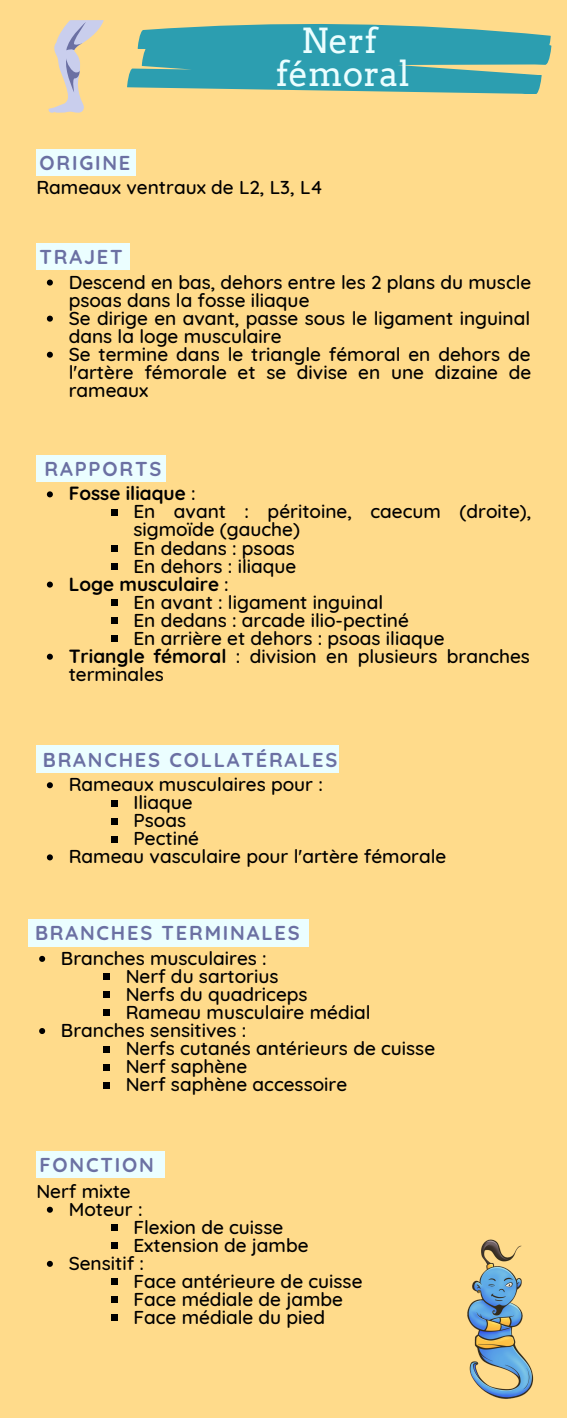
<style>
.page{position:relative;width:567px;height:1418px;background:#fff}
.page>*{position:absolute;margin:0;border:0;box-sizing:border-box;transform-origin:0 0}
.t1{font:34.6px "Arvo";color:#ebfeff}
.t2{font:700 20px "Quicksand";letter-spacing:.09em;color:#6b70a3}
.t3{font:500 19px/18px "Quicksand";color:#000}
.t4{font:700 19px "Quicksand";color:#000}
.s1{font-weight:500}
.s2{font-weight:700}
</style>
<div class="page">
<div style="left:0;top:0;width:567px;height:1417px;background:#ffdb8b"></div>
<div style="left:36px;top:149px;width:100px;height:27px;background:#ebfeff"></div>
<div style="left:36px;top:243px;width:94px;height:27px;background:#ebfeff"></div>
<svg style="left:47px;top:279px;width:6px;height:6px"></svg>
<svg style="left:47px;top:316px;width:6px;height:6px"></svg>
<svg style="left:47px;top:352px;width:6px;height:6px"></svg>
<svg style="left:127px;top:24px;width:425px;height:70px"></svg>
<svg style="left:39px;top:956px;width:6px;height:6px"></svg>
<svg style="left:104px;top:974px;width:6px;height:6px"></svg>
<svg style="left:104px;top:992px;width:6px;height:6px"></svg>
<svg style="left:104px;top:1010px;width:6px;height:6px"></svg>
<svg style="left:39px;top:1028px;width:6px;height:6px"></svg>
<svg style="left:104px;top:1046px;width:6px;height:6px"></svg>
<svg style="left:104px;top:1064px;width:6px;height:6px"></svg>
<svg style="left:104px;top:1082px;width:6px;height:6px"></svg>
<div style="left:29px;top:918px;width:280px;height:28px;background:#ebfeff"></div>
<img style="left:467px;top:1239px;width:67px;height:160px">
<svg style="left:47px;top:1206px;width:6px;height:6px"></svg>
<svg style="left:112px;top:1224px;width:6px;height:6px"></svg>
<svg style="left:112px;top:1242px;width:6px;height:6px"></svg>
<svg style="left:47px;top:1260px;width:6px;height:6px"></svg>
<svg style="left:112px;top:1278px;width:6px;height:6px"></svg>
<svg style="left:112px;top:1296px;width:6px;height:6px"></svg>
<svg style="left:112px;top:1315px;width:6px;height:6px"></svg>
<div style="left:36px;top:1151px;width:129px;height:26px;background:#ebfeff"></div>
<div style="left:36px;top:455px;width:130px;height:27px;background:#ebfeff"></div>
<svg style="left:47px;top:491px;width:6px;height:6px"></svg>
<svg style="left:112px;top:509px;width:6px;height:6px"></svg>
<svg style="left:112px;top:545px;width:6px;height:6px"></svg>
<svg style="left:112px;top:563px;width:6px;height:6px"></svg>
<svg style="left:47px;top:581px;width:6px;height:6px"></svg>
<svg style="left:112px;top:599px;width:6px;height:6px"></svg>
<svg style="left:112px;top:617px;width:6px;height:6px"></svg>
<svg style="left:112px;top:635px;width:6px;height:6px"></svg>
<svg style="left:47px;top:653px;width:6px;height:7px"></svg>
<svg style="left:47px;top:782px;width:6px;height:6px"></svg>
<svg style="left:112px;top:800px;width:6px;height:6px"></svg>
<svg style="left:112px;top:818px;width:6px;height:6px"></svg>
<svg style="left:112px;top:836px;width:6px;height:6px"></svg>
<svg style="left:47px;top:854px;width:6px;height:6px"></svg>
<div style="left:36px;top:745px;width:303px;height:28px;background:#ebfeff"></div>
<svg style="left:48px;top:20px;width:56px;height:93px"></svg>
<p class="t2" style="left:40px;top:150px;width:92px">ORIGINE</p>
<p class="t1" style="left:301px;top:19px;width:77px">Nerf</p>
<p class="t1" style="left:276px;top:53px;width:135px">fémoral</p>
<p class="t3" style="left:36px;top:178px;width:288px">Rameaux ventraux de L2, L3, L4</p>
<p class="t2" style="left:40px;top:244px;width:85px">TRAJET</p>
<p class="t3" style="left:69px;top:272px;width:464px">Descend en bas, dehors entre les 2 plans du muscle psoas dans la fosse iliaque</p>
<p class="t3" style="left:69px;top:308px;width:463px">Se dirige en avant, passe sous le ligament inguinal dans la loge musculaire</p>
<p class="t3" style="left:69px;top:344px;width:464px;text-align:justify">Se termine dans le triangle fémoral en dehors de l'artère fémorale et se divise en une dizaine de rameaux</p>
<p class="t2" style="left:45px;top:456px;width:118px">RAPPORTS</p>
<p class="t4" style="left:69px;top:481px;width:128px">Fosse iliaque <span class="s1">:</span></p>
<p class="t3" style="left:133px;top:502px;width:400px">En avant : péritoine, caecum (droite), sigmoïde (gauche)</p>
<p class="t3" style="left:133px;top:538px;width:163px">En dedans : psoas</p>
<p class="t3" style="left:133px;top:556px;width:165px">En dehors : iliaque</p>
<p class="t4" style="left:69px;top:571px;width:162px">Loge musculaire <span class="s1">:</span></p>
<p class="t3" style="left:133px;top:592px;width:251px">En avant : ligament inguinal</p>
<p class="t3" style="left:133px;top:610px;width:277px">En dedans : arcade ilio-pectiné</p>
<p class="t3" style="left:133px;top:628px;width:313px">En arrière et dehors : psoas iliaque</p>
<p class="t3" style="left:69px;top:646px;width:463px"><span class="s2">Triangle fémoral</span> : division en plusieurs branches terminales</p>
<p class="t2" style="left:43px;top:746px;width:296px">BRANCHES COLLATÉRALES</p>
<p class="t3" style="left:69px;top:775px;width:256px">Rameaux musculaires pour :</p>
<p class="t3" style="left:133px;top:793px;width:61px">Iliaque</p>
<p class="t3" style="left:133px;top:811px;width:54px">Psoas</p>
<p class="t3" style="left:133px;top:829px;width:67px">Pectiné</p>
<p class="t3" style="left:69px;top:847px;width:379px">Rameau vasculaire pour l'artère fémorale</p>
<p class="t2" style="left:35px;top:920px;width:266px">BRANCHES TERMINALES</p>
<p class="t3" style="left:61px;top:948px;width:207px">Branches musculaires :</p>
<p class="t3" style="left:126px;top:966px;width:154px">Nerf du sartorius</p>
<p class="t3" style="left:126px;top:984px;width:183px">Nerfs du quadriceps</p>
<p class="t3" style="left:126px;top:1003px;width:246px">Rameau musculaire médial</p>
<p class="t3" style="left:61px;top:1021px;width:187px">Branches sensitives :</p>
<p class="t3" style="left:126px;top:1039px;width:311px">Nerfs cutanés antérieurs de cuisse</p>
<p class="t3" style="left:126px;top:1057px;width:123px">Nerf saphène</p>
<p class="t3" style="left:126px;top:1075px;width:223px">Nerf saphène accessoire</p>
<p class="t2" style="left:40px;top:1152px;width:116px">FONCTION</p>
<p class="t3" style="left:36px;top:1181px;width:96px">Nerf mixte</p>
<p class="t3" style="left:69px;top:1199px;width:75px">Moteur :</p>
<p class="t3" style="left:133px;top:1217px;width:151px">Flexion de cuisse</p>
<p class="t3" style="left:133px;top:1235px;width:177px">Extension de jambe</p>
<p class="t3" style="left:69px;top:1253px;width:77px">Sensitif :</p>
<p class="t3" style="left:133px;top:1271px;width:231px">Face antérieure de cuisse</p>
<p class="t3" style="left:133px;top:1289px;width:211px">Face médiale de jambe</p>
<p class="t3" style="left:133px;top:1307px;width:193px">Face médiale du pied</p>
</div>
